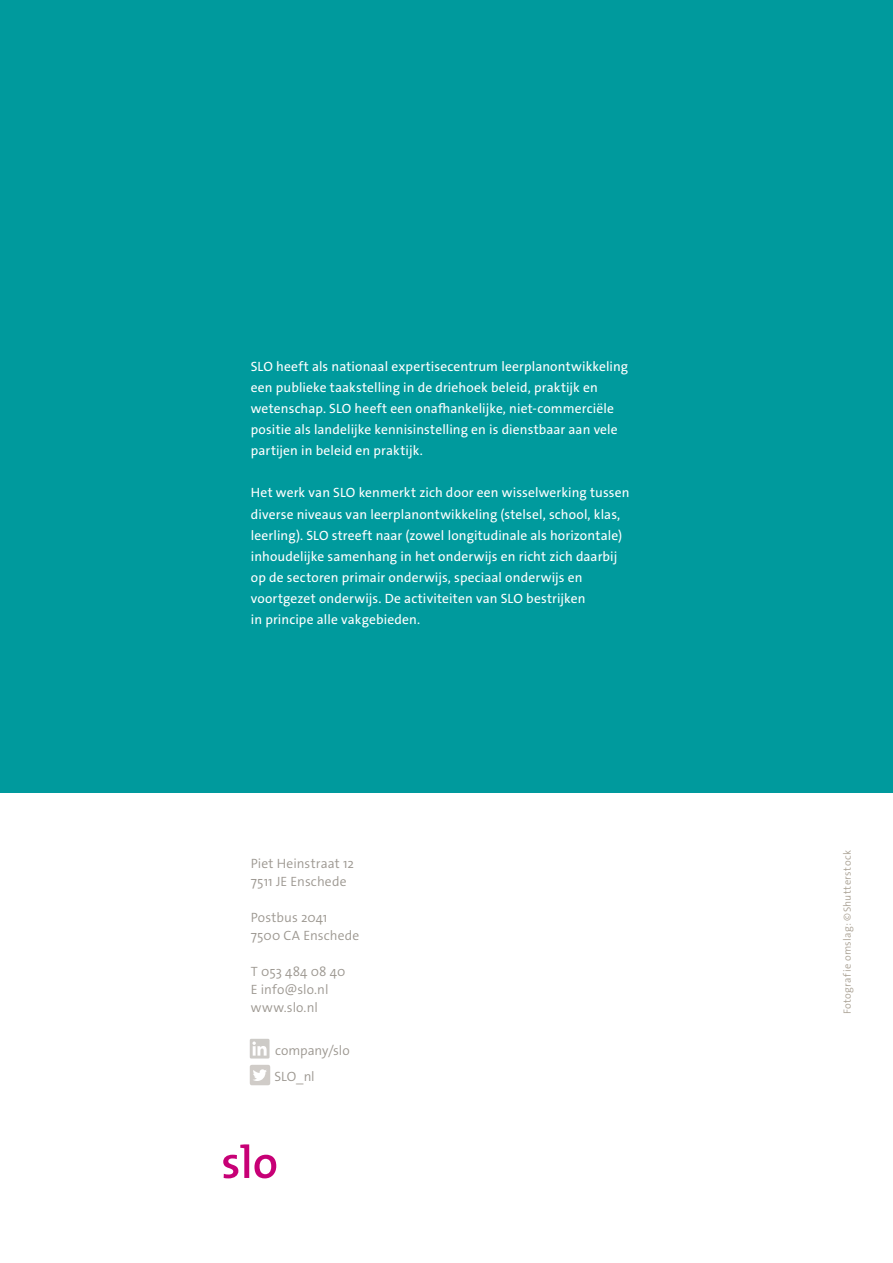
<style>
.page{position:relative;width:893px;height:1263px;background:#fff}
.page>*{position:absolute;margin:0;border:0;box-sizing:border-box;transform-origin:0 0}
.t1{font:13.5px/21px "The Sans Os F";letter-spacing:.01em;color:#fff}
.t2{font:300 13.5px/18px "The Sans Os F";letter-spacing:.005em;color:#9c9790}
.t3{font:300 10.5px "The Sans Os F";letter-spacing:.03em;color:#aaa295}
</style>
<div class="page">
<svg style="left:223px;top:1144px;width:53px;height:34px"></svg>
<svg style="left:250px;top:1039px;width:20px;height:19px"></svg>
<div style="left:250px;top:1065px;width:20px;height:20px;background:#d0ccc8;border-radius:2px"></div>
<svg style="left:253px;top:1069px;width:14px;height:12px"></svg>
<div style="left:0;top:0;width:893px;height:792px;background:#009a9d"></div>
<p class="t1" style="left:251px;top:356px;width:379px">SLO heeft als nationaal expertisecentrum leerplanontwikkeling een publieke taakstelling in de driehoek beleid, praktijk en wetenschap. SLO heeft een onafhankelijke, niet-commerciële positie als landelijke kennisinstelling en is dienstbaar aan vele partijen in beleid en praktijk.</p>
<p class="t1" style="left:251px;top:482px;width:380px">Het werk van SLO kenmerkt zich door een wisselwerking tussen diverse niveaus van leerplanontwikkeling (stelsel, school, klas, leerling). SLO streeft naar (zowel longitudinale als horizontale) inhoudelijke samenhang in het onderwijs en richt zich daarbij op de sectoren primair onderwijs, speciaal onderwijs en voortgezet onderwijs. De activiteiten van SLO bestrijken<br>in principe alle vakgebieden.</p>
<p class="t2" style="left:251px;top:854px;width:105px">Piet Heinstraat 12<br>7511 JE Enschede</p>
<p class="t2" style="left:251px;top:908px;width:110px">Postbus 2041<br>7500 CA Enschede</p>
<p class="t2" style="left:251px;top:962px;width:96px">T 053 484 08 40<br>E info@slo.nl www.slo.nl</p>
<p class="t2" style="left:274px;top:1037px;width:77px;line-height:26.1px">company/slo<br>SLO_nl</p>
<p class="t3" style="left:840px;top:1014px;width:166px;rotate:-90deg">Fotografie omslag: ©Shutterstock</p>
</div>
